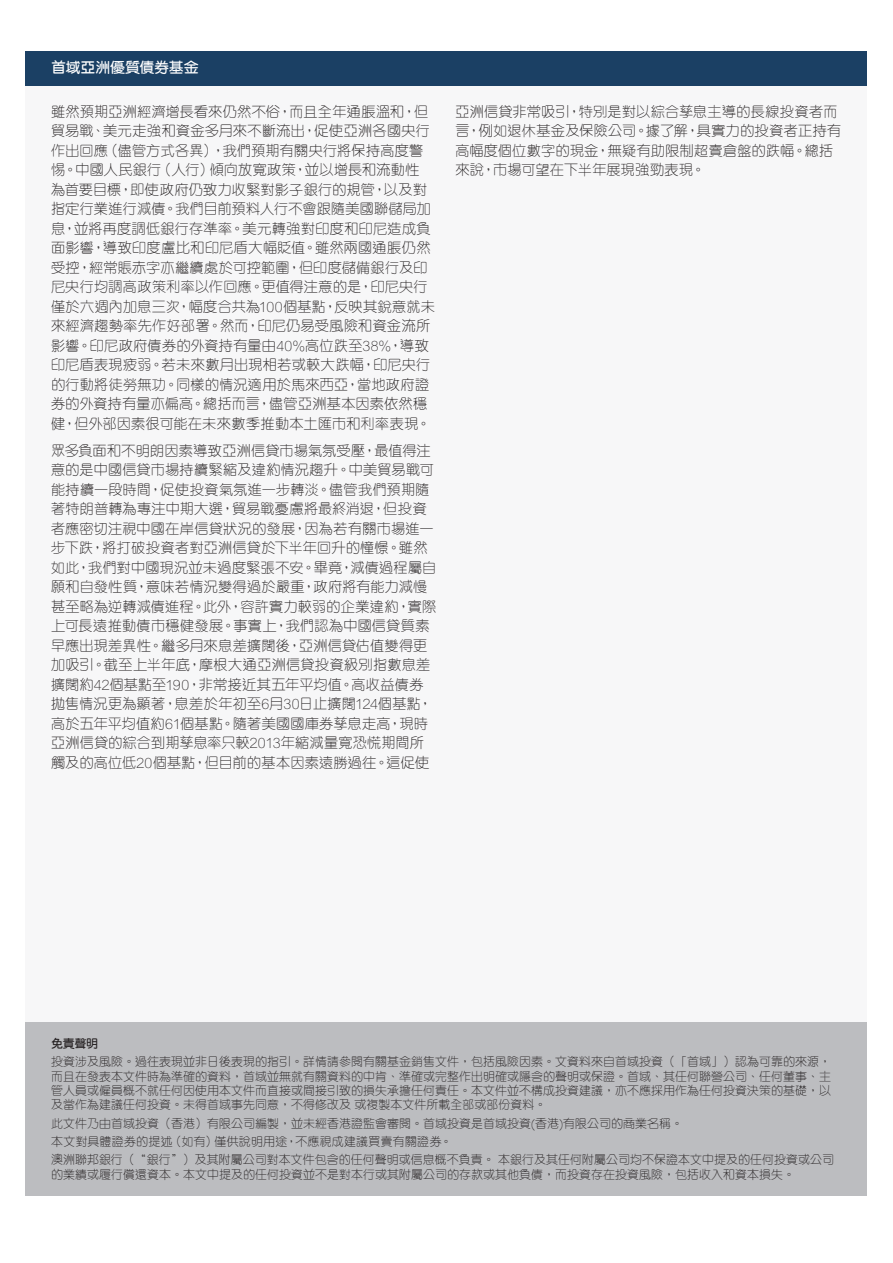
<style>
.page{position:relative;width:893px;height:1263px;background:#fff}
.page>*{position:absolute;margin:0;border:0;box-sizing:border-box;transform-origin:0 0}
.t1{font:600 15px "M Yuen HK";letter-spacing:-.02em;color:#fff}
.body_txt{font:300 14.25px/19.5px "M Yuen HK";letter-spacing:.01em;color:#231f20}
._5_Disclaimer_text{font:300 12px/14.2px "M Yuen HK";color:#231f20;text-align:justify}
.t2{font:600 12px "M Yuen HK";color:#231f20}
</style>
<div class="page">
<div style="left:26px;top:51px;width:841px;height:1135px;background:#f7f7f8"></div>
<div style="left:26px;top:51px;width:841px;height:34px;background:#1b4064"></div>
<div style="left:26px;top:1022px;width:841px;height:173px;background:#bcbdc0"></div>
<p class="t1" style="left:51px;top:60px;width:149px">首域亞洲優質債券基金</p>
<p class="body_txt" style="left:51px;top:101px;width:385px">雖然預期亞洲經濟增長看來仍然不俗，而且全年通脹溫和，但貿易戰、美元走強和資金多月來不斷流出，促使亞洲各國央行作出回應（儘管方式各異），我們預期有關央行將保持高度警惕。中國人民銀行（人行）傾向放寬政策，並以增長和流動性為首要目標，即使政府仍致力收緊對影子銀行的規管，以及對指定行業進行減債。我們目前預料人行不會跟隨美國聯儲局加息，並將再度調低銀行存準率。美元轉強對印度和印尼造成負面影響，導致印度盧比和印尼盾大幅貶值。雖然兩國通脹仍然受控，經常賬赤字亦繼續處於可控範圍，但印度儲備銀行及印尼央行均調高政策利率以作回應。更值得注意的是，印尼央行僅於六週內加息三次，幅度合共為100個基點，反映其銳意就未來經濟趨勢率先作好部署。然而，印尼仍易受風險和資金流所影響。印尼政府債券的外資持有量由40%高位跌至38%，導致印尼盾表現疲弱。若未來數月出現相若或較大跌幅，印尼央行的行動將徒勞無功。同樣的情況適用於馬來西亞，當地政府證券的外資持有量亦偏高。總括而言，儘管亞洲基本因素依然穩健，但外部因素很可能在未來數季推動本土匯市和利率表現。</p>
<p class="body_txt" style="left:51px;top:440px;width:387px">眾多負面和不明朗因素導致亞洲信貸市場氣氛受壓，最值得注意的是中國信貸市場持續緊縮及違約情況趨升。中美貿易戰可能持續一段時間，促使投資氣氛進一步轉淡。儘管我們預期隨著特朗普轉為專注中期大選，貿易戰憂慮將最終消退，但投資者應密切注視中國在岸信貸狀況的發展，因為若有關市場進一步下跌，將打破投資者對亞洲信貸於下半年回升的憧憬。雖然如此，我們對中國現況並未過度緊張不安。畢竟，減債過程屬自願和自發性質，意味若情況變得過於嚴重，政府將有能力減慢甚至略為逆轉減債進程。此外，容許實力較弱的企業違約，實際上可長遠推動債市穩健發展。事實上，我們認為中國信貸質素早應出現差異性。繼多月來息差擴闊後，亞洲信貸估值變得更加吸引。截至上半年底，摩根大通亞洲信貸投資級別指數息差擴闊約42個基點至190，非常接近其五年平均值。高收益債券拋售情況更為顯著，息差於年初至6月30日止擴闊124個基點，高於五年平均值約61個基點。隨著美國國庫券孳息走高，現時亞洲信貸的綜合到期孳息率只較2013年縮減量寬恐慌期間所觸及的高位低20個基點，但目前的基本因素遠勝過往。這促使</p>
<p class="body_txt" style="left:455px;top:101px;width:388px">亞洲信貸非常吸引，特別是對以綜合孳息主導的長線投資者而言，例如退休基金及保險公司。據了解，具實力的投資者正持有高幅度個位數字的現金，無疑有助限制超賣倉盤的跌幅。總括來說，市場可望在下半年展現強勁表現。</p>
<p class="t2" style="left:51px;top:1037px;width:49px">免責聲明</p>
<p class="_5_Disclaimer_text" style="left:51px;top:1054px;width:781px">投資涉及風險。過往表現並非日後表現的指引。詳情請參閱有關基金銷售文件，包括風險因素。文資料來自首域投資（「首域」）認為可靠的來源，而且在發表本文件時為準確的資料，首域並無就有關資料的中肯、準確或完整作出明確或隱含的聲明或保證。首域、其任何聯營公司、任何董事、主管人員或僱員概不就任何因使用本文件而直接或間接引致的損失承擔任何責任。本文件並不構成投資建議，亦不應採用作為任何投資決策的基礎，以及當作為建議任何投資。未得首域事先同意，不得修改及 或複製本文件所載全部或部份資料。</p>
<p class="_5_Disclaimer_text" style="left:51px;top:1115px;width:633px">此文件乃由首域投資（香港）有限公司編製，並未經香港證監會審閱。首域投資是首域投資(香港)有限公司的商業名稱。</p>
<p class="_5_Disclaimer_text" style="left:51px;top:1134px;width:403px">本文對具體證券的提述（如有）僅供說明用途，不應視成建議買賣有關證券。</p>
<p class="_5_Disclaimer_text" style="left:51px;top:1152px;width:785px">澳洲聯邦銀行（“銀行”）及其附屬公司對本文件包含的任何聲明或信息概不負責。 本銀行及其任何附屬公司均不保證本文中提及的任何投資或公司的業績或履行償還資本。本文中提及的任何投資並不是對本行或其附屬公司的存款或其他負債，而投資存在投資風險，包括收入和資本損失。</p>
</div>
